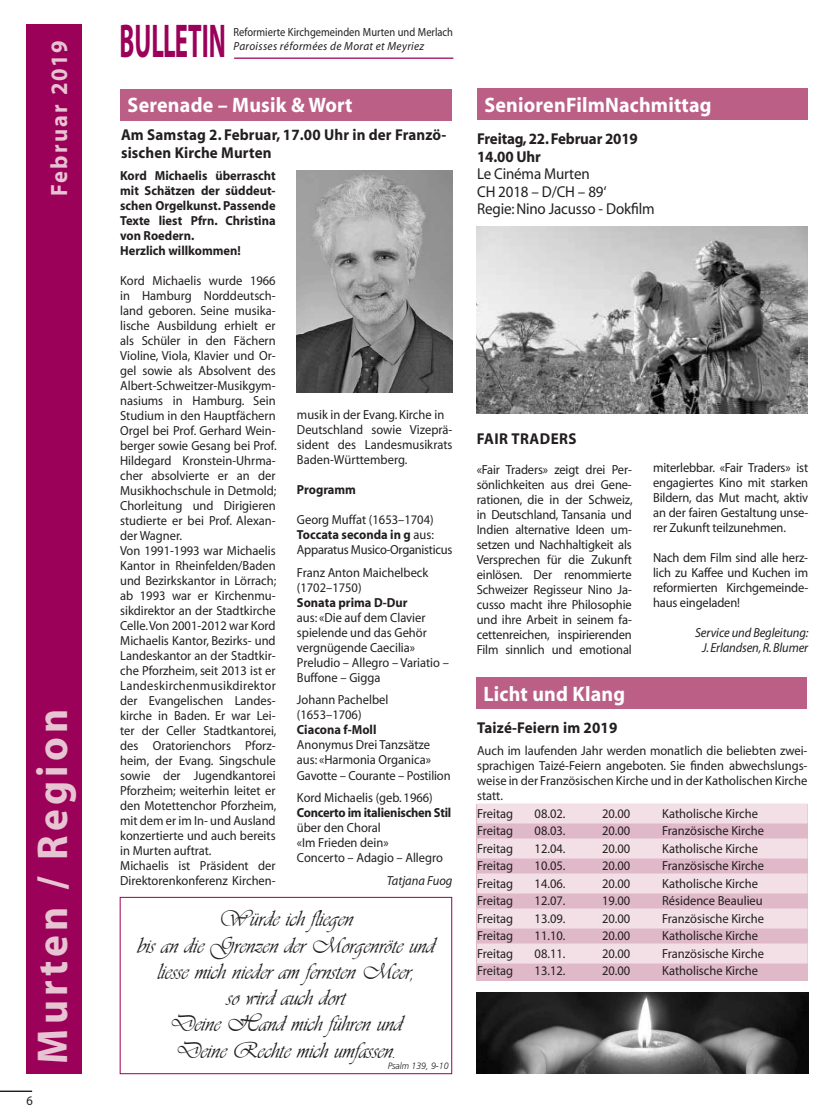
<style>
.page{position:relative;width:833px;height:1120px;background:#fff}
.page>*{position:absolute;margin:0;border:0;box-sizing:border-box;transform-origin:0 0}
.t1{font:700 47.62px "Myriad";color:#9c0159;scale:.52 1}
.t2{font:700 43.38px "Myriad";letter-spacing:.1em;color:#e6c4d2;scale:.95 1}
.t3{font:23.62px/26.2px "Vivaldi DTC";color:#231f20;text-align:center;scale:.95 1}
.t4{font:700 23.62px "Myriad";letter-spacing:.095em;color:#e6c4d2;scale:.95 1}
.t5{font:700 21px "Myriad";letter-spacing:.01em;color:#fff;scale:.95 1}
.t6{font:700 15.75px/17.5px "Myriad";letter-spacing:.01em;color:#231f20;scale:.95 1}
.t7{font:15.75px/17.5px "Myriad";letter-spacing:-.01em;color:#231f20;scale:.95 1}
.t8{font:700 15.75px/17.5px "Myriad";letter-spacing:-.01em;color:#231f20;scale:.95 1}
.t9{font:700 15.75px "Myriad";letter-spacing:.03em;color:#231f20;scale:.95 1}
.t10{font:13.12px/15px "Myriad";color:#231f20;scale:.95 1}
.t11{font:700 13.12px/15px "Myriad";color:#231f20;scale:.95 1}
.t12{font:13.12px/15px "Myriad";letter-spacing:-.02em;color:#231f20;scale:.95 1}
.t13{font:italic 13.12px/15px "Myriad";letter-spacing:-.01em;color:#231f20;text-align:center;scale:.95 1}
.t14{font:700 13.12px "Myriad";letter-spacing:-.02em;color:#231f20;scale:.95 1}
.t15{font:11.75px "Myriad";color:#231f20;scale:.89 1}
.t16{font:italic 11.75px "Myriad";letter-spacing:.03em;color:#231f20;scale:.95 1}
.t17{font:italic 300 9.12px "Frutiger";color:#231f20;scale:.95 1}
.s1{font-weight:700}
</style>
<div class="page">
<div style="left:476px;top:803px;width:332px;height:177px;background:#e0b9c9"></div>
<div style="left:121px;top:89px;width:331px;height:31px;background:#bb5f87"></div>
<img style="left:297px;top:171px;width:155px;height:221px">
<div style="left:120px;top:897px;width:332px;height:177px;border:1px solid #9c0159"></div>
<div style="left:477px;top:89px;width:331px;height:31px;background:#bb5f87"></div>
<img style="left:476px;top:226px;width:331px;height:188px">
<div style="left:476px;top:677px;width:331px;height:32px;background:#bb5f87"></div>
<div style="left:477px;top:803px;width:330px;height:20px;background:#f3e0e7"></div>
<div style="left:477px;top:838px;width:330px;height:20px;background:#f3e0e7"></div>
<div style="left:477px;top:873px;width:330px;height:20px;background:#f3e0e7"></div>
<div style="left:477px;top:908px;width:330px;height:20px;background:#f3e0e7"></div>
<div style="left:477px;top:943px;width:330px;height:20px;background:#f3e0e7"></div>
<img style="left:476px;top:992px;width:332px;height:82px">
<hr style="left:0;top:1091px;width:32px;height:1px;background:#231f20">
<hr style="left:234px;top:58px;width:219px;height:1px;background:#9c0159">
<div style="left:25px;top:25px;width:56px;height:1049px;background:#9c0159"></div>
<h3 class="t4" style="left:47px;top:196px;width:165px;rotate:-90deg">Februar 2019</h3>
<h2 class="t2" style="left:30px;top:1063px;width:374px;rotate:-90deg">Murten / Region</h2>
<p class="t10" style="left:26px;top:1093px;width:8px">6</p>
<h1 class="t1" style="left:120px;top:17px;width:206px">BULLETIN</h1>
<p class="t15" style="left:233px;top:26px;width:248px">Reformierte Kirchgemeinden Murten und Merlach</p>
<p class="t16" style="left:233px;top:40px;width:202px">Paroisses réformées de Morat et Meyriez</p>
<h3 class="t5" style="left:128px;top:94px;width:238px">Serenade – Musik &amp; Wort</h3>
<p class="t6" style="left:121px;top:127px;width:344px">Am Samstag 2. Februar, 17.00 Uhr in der Franzö&shy;sischen Kirche Murten</p>
<p class="t11" style="left:120px;top:169px;width:165px">Kord Michaelis überrascht mit Schätzen der süddeut&shy;schen Orgelkunst. Passende<br>Texte liest Pfrn. Christina von Roedern.<br>Herzlich willkommen!</p>
<p class="t10" style="left:120px;top:274px;width:166px">Kord Michaelis wurde 1966 in Hamburg Norddeutsch&shy;land geboren. Seine musika&shy;lische Ausbildung erhielt er als Schüler in den Fächern<br>Violine, Viola, Klavier und Or&shy;gel sowie als Absolvent des<br>Albert-Schweitzer-Musikgym&shy;nasiums in Hamburg. Sein<br>Studium in den Hauptfächern<br>Orgel bei Prof. Gerhard Wein&shy;berger sowie Gesang bei Prof.<br>Hildegard Kronstein-Uhrma&shy;cher absolvierte er an der<br>Musikhochschule in Detmold;<br>Chorleitung und Dirigieren studierte er bei Prof. Alexan&shy;der Wagner.<br>Von 1991-1993 war Michaelis<br>Kantor in Rheinfelden/Baden und Bezirkskantor in Lörrach; ab 1993 war er Kirchenmu&shy;sikdirektor an der Stadtkirche<br>Celle. Von 2001-2012 war Kord<br>Michaelis Kantor, Bezirks- und<br>Landeskantor an der Stadtkir&shy;che Pforzheim, seit 2013 ist er<br>Landeskirchenmusikdirektor der Evangelischen Landes&shy;kirche in Baden. Er war Lei&shy;ter der Celler Stadtkantorei, des Oratorienchors Pforz&shy;heim, der Evang. Singschule sowie der Jugendkantorei<br>Pforzheim; weiterhin leitet er den Motettenchor Pforzheim, mit dem er im In- und Ausland konzertierte und auch bereits in Murten auftrat.<br>Michaelis ist Präsident der<br>Direktorenkonferenz Kirchen-</p>
<p class="t10" style="left:297px;top:408px;width:165px">musik in der Evang. Kirche in<br>Deutschland sowie Vizeprä&shy;sident des Landesmusikrats<br>Baden-Württemberg.</p>
<p class="t11" style="left:297px;top:483px;width:64px">Programm</p>
<p class="t12" style="left:297px;top:513px;width:165px">Georg Muffat (1653–1704)<br><span class="s1">Toccata seconda in g</span> aus:<br>Apparatus Musico-Organisticus</p>
<p class="t10" style="left:297px;top:565px;width:140px">Franz Anton Maichelbeck (1702–1750)</p>
<p class="t11" style="left:297px;top:595px;width:118px">Sonata prima D-Dur</p>
<p class="t10" style="left:297px;top:610px;width:162px">aus: «Die auf dem Clavier spielende und das Gehör vergnügende Caecilia»<br>Preludio – Allegro – Variatio –<br>Buffone – Gigga</p>
<p class="t10" style="left:297px;top:693px;width:98px">Johann Pachelbel (1653–1706)</p>
<p class="t11" style="left:297px;top:723px;width:85px">Ciacona f-Moll</p>
<p class="t10" style="left:297px;top:738px;width:163px">Anonymus Drei Tanzsätze aus: «Harmonia Organica»<br>Gavotte – Courante – Postilion</p>
<p class="t10" style="left:297px;top:790px;width:144px">Kord Michaelis (geb. 1966)</p>
<p class="t14" style="left:297px;top:806px;width:164px">Concerto im italienischen Stil</p>
<p class="t10" style="left:297px;top:820px;width:155px">über den Choral<br>«Im Frieden dein»<br>Concerto – Adagio – Allegro</p>
<p class="t13" style="left:387px;top:873px;width:71px">Tatjana Fuog</p>
<h3 class="t3" style="left:137px;top:906px;width:315px">Würde ich fliegen<br>bis an die Grenzen der Morgenröte und liesse mich nieder am fernsten Meer,<br>so wird auch dort<br>Deine Hand mich führen und<br>Deine Rechte mich umfassen.</h3>
<p class="t17" style="left:388px;top:1061px;width:65px">Psalm 139, 9-10</p>
<h3 class="t5" style="left:484px;top:94px;width:241px">SeniorenFilmNachmittag</h3>
<p class="t8" style="left:477px;top:131px;width:171px">Freitag, 22. Februar 2019<br>14.00 Uhr</p>
<p class="t7" style="left:477px;top:166px;width:188px">Le Cinéma Murten<br>CH 2018 – D/CH – 89‘<br>Regie: Nino Jacusso - Dokfilm</p>
<p class="t9" style="left:477px;top:431px;width:107px">FAIR TRADERS</p>
<p class="t10" style="left:477px;top:463px;width:166px;text-align:justify">«Fair Traders» zeigt drei Per&shy;sönlichkeiten aus drei Gene&shy;rationen, die in der Schweiz, in Deutschland, Tansania und Indien alternative Ideen um&shy;setzen und Nachhaltigkeit als Versprechen für die Zukunft einlösen. Der renommierte Schweizer Regisseur Nino Ja&shy;cusso macht ihre Philosophie und ihre Arbeit in seinem fa&shy;cettenreichen, inspirierenden Film sinnlich und emotional</p>
<p class="t10" style="left:653px;top:461px;width:165px;text-align:justify">miterlebbar. «Fair Traders» ist engagiertes Kino mit starken Bildern, das Mut macht, aktiv an der fairen Gestaltung unse&shy;rer Zukunft teilzunehmen.</p>
<p class="t10" style="left:653px;top:551px;width:165px;text-align:justify">Nach dem Film sind alle herz&shy;lich zu Kaffee und Kuchen im reformierten Kirchgemeinde&shy;haus eingeladen!</p>
<p class="t13" style="left:695px;top:626px;width:121px">Service und Begleitung:<br>J. Erlandsen, R. Blumer</p>
<h3 class="t5" style="left:483px;top:683px;width:151px">Licht und Klang</h3>
<p class="t6" style="left:477px;top:719px;width:149px">Taizé-Feiern im 2019</p>
<p class="t10" style="left:477px;top:744px;width:349px;text-align:justify">Auch im laufenden Jahr werden monatlich die beliebten zwei&shy;sprachigen Taizé-Feiern angeboten. Sie finden abwechslungs&shy;weise in der Französischen Kirche und in der Katholischen Kirche statt.</p>
<p class="t10" style="left:477px;top:806px;width:40px">Freitag</p>
<p class="t10" style="left:534px;top:806px;width:34px">08.02.</p>
<p class="t10" style="left:602px;top:806px;width:31px">20.00</p>
<p class="t10" style="left:662px;top:806px;width:102px">Katholische Kirche</p>
<p class="t10" style="left:477px;top:824px;width:40px">Freitag</p>
<p class="t10" style="left:534px;top:824px;width:34px">08.03.</p>
<p class="t10" style="left:602px;top:824px;width:31px">20.00</p>
<p class="t10" style="left:662px;top:824px;width:109px">Französische Kirche</p>
<p class="t10" style="left:477px;top:841px;width:40px">Freitag</p>
<p class="t10" style="left:534px;top:841px;width:34px">12.04.</p>
<p class="t10" style="left:602px;top:841px;width:31px">20.00</p>
<p class="t10" style="left:662px;top:841px;width:102px">Katholische Kirche</p>
<p class="t10" style="left:477px;top:859px;width:40px">Freitag</p>
<p class="t10" style="left:534px;top:859px;width:34px">10.05.</p>
<p class="t10" style="left:602px;top:859px;width:31px">20.00</p>
<p class="t10" style="left:662px;top:859px;width:109px">Französische Kirche</p>
<p class="t10" style="left:477px;top:876px;width:40px">Freitag</p>
<p class="t10" style="left:534px;top:876px;width:34px">14.06.</p>
<p class="t10" style="left:602px;top:876px;width:31px">20.00</p>
<p class="t10" style="left:662px;top:876px;width:102px">Katholische Kirche</p>
<p class="t10" style="left:477px;top:894px;width:40px">Freitag</p>
<p class="t10" style="left:534px;top:894px;width:34px">12.07.</p>
<p class="t10" style="left:602px;top:894px;width:31px">19.00</p>
<p class="t10" style="left:662px;top:894px;width:107px">Résidence Beaulieu</p>
<p class="t10" style="left:477px;top:911px;width:40px">Freitag</p>
<p class="t10" style="left:534px;top:911px;width:34px">13.09.</p>
<p class="t10" style="left:602px;top:911px;width:31px">20.00</p>
<p class="t10" style="left:662px;top:911px;width:109px">Französische Kirche</p>
<p class="t10" style="left:477px;top:929px;width:40px">Freitag</p>
<p class="t10" style="left:534px;top:929px;width:34px">11.10.</p>
<p class="t10" style="left:602px;top:929px;width:31px">20.00</p>
<p class="t10" style="left:662px;top:929px;width:102px">Katholische Kirche</p>
<p class="t10" style="left:477px;top:946px;width:40px">Freitag</p>
<p class="t10" style="left:534px;top:946px;width:34px">08.11.</p>
<p class="t10" style="left:602px;top:946px;width:31px">20.00</p>
<p class="t10" style="left:662px;top:946px;width:109px">Französische Kirche</p>
<p class="t10" style="left:477px;top:964px;width:40px">Freitag</p>
<p class="t10" style="left:534px;top:964px;width:34px">13.12.</p>
<p class="t10" style="left:602px;top:964px;width:31px">20.00</p>
<p class="t10" style="left:662px;top:964px;width:102px">Katholische Kirche</p>
</div>
